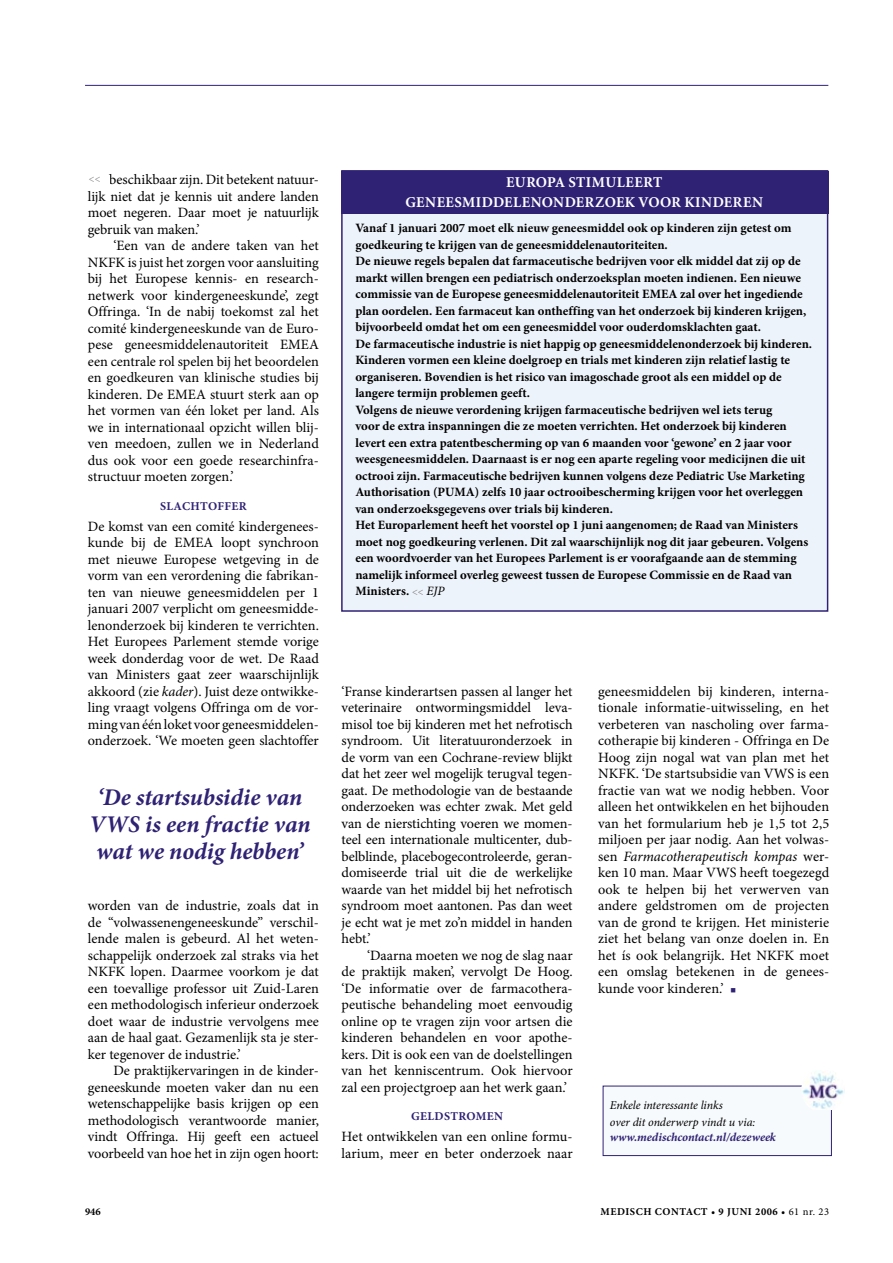
<style>
.page{position:relative;width:893px;height:1263px;background:#fff}
.page>*{position:absolute;margin:0;border:0;box-sizing:border-box;transform-origin:0 0}
.t1{font:italic 700 24px/27px "Minion Pro";color:#2f2274;text-align:center}
.t2{font:700 15px/19.5px "Minion";letter-spacing:.025em;color:#fff;text-align:center}
.t3{font:14.25px/16.5px "Minion Pro";letter-spacing:-.005em;color:#000;text-align:justify}
.t4{font:700 12.75px/16.5px "Minion Pro";color:#000}
.t5{font:italic 700 12.15px "Minion Pro";letter-spacing:-.005em;color:#2f2274}
.t6{font:italic 12px/16.5px "Minion Pro";letter-spacing:-.01em;color:#000}
.t7{font:700 12px "Minion Pro";color:#2f2274}
.t8{font:700 10.5px "Minion Pro";letter-spacing:.05em;color:#000}
.t9{font:10.5px "Minion Pro";color:#817f84}
.s1{font-style:italic}
.s2{font-weight:400;font-size:10.5px;color:#817f84}
.s3{font-weight:400;font-style:italic}
.s4{color:#2f2274}
.s5{font-weight:400}
</style>
<div class="page">
<div style="left:603px;top:1086px;width:228px;height:69px;background:#f7fafd"></div>
<div style="left:603px;top:1086px;width:229px;height:70px;border:1px solid #2f2274"></div>
<img style="left:802px;top:1072px;width:42px;height:37px">
<hr style="left:85px;top:85px;width:743px;height:1px;background:#2f2274">
<div style="left:342px;top:171px;width:486px;height:440px;background:#edf3fa"></div>
<div style="left:341px;top:170px;width:487px;height:442px;border:2px solid #2f2274"></div>
<div style="left:342px;top:172px;width:487px;height:42px;background:#2f2274"></div>
<p class="t3" style="left:88px;top:171px;width:233px;text-indent:21px">beschikbaar zijn. Dit betekent natuur&shy;lijk niet dat je kennis uit andere landen moet negeren. Daar moet je natuurlijk gebruik van maken.’</p>
<p class="t3" style="left:88px;top:237px;width:233px;text-align:left;text-indent:26px">‘Een van de andere taken van het NKFK is juist het zorgen voor aansluiting bij het Europese kennis- en research&shy;netwerk voor kindergeneeskunde’, zegt Offringa. ‘In de nabij toekomst zal het comité kindergeneeskunde van de Euro&shy;pese geneesmiddelenautoriteit EMEA een centrale rol spelen bij het beoordelen en goedkeuren van klinische studies bij kinderen. De EMEA stuurt sterk aan op het vormen van één loket per land. Als we in internationaal opzicht willen blij&shy;ven meedoen, zullen we in Nederland dus ook voor een goede researchinfra&shy;structuur moeten zorgen.’</p>
<p class="t7" style="left:160px;top:497px;width:16px">Slachtoffe</p>
<p class="t7" style="left:239px;top:497px;width:9px">r</p>
<p class="t3" style="left:88px;top:518px;width:233px">De komst van een comité kindergenees&shy;kunde bij de EMEA loopt synchroon met nieuwe Europese wetgeving in de vorm van een verordening die fabrikan&shy;ten van nieuwe geneesmiddelen per 1 januari 2007 verplicht om geneesmidde&shy;lenonderzoek bij kinderen te verrichten.<br>Het Europees Parlement stemde vorige week donderdag voor de wet. De Raad van Ministers gaat zeer waarschijnlijk akkoord (zie <span class="s1">kader</span>). Juist deze ontwikke&shy;ling vraagt volgens Offringa om de vor&shy;ming van één loket voor geneesmiddelen&shy;onderzoek. ‘We moeten geen slachtoffer</p>
<p class="t9" style="left:89px;top:172px;width:13px">&lt;&lt;</p>
<h1 class="t1" style="left:89px;top:783px;width:223px">‘De startsubsidie van<br>VWS is een fractie van wat we nodig hebben’</h1>
<p class="t3" style="left:88px;top:897px;width:233px">worden van de industrie, zoals dat in de “volwassenengeneeskunde” verschil&shy;lende malen is gebeurd. Al het weten&shy;schappelijk onderzoek zal straks via het NKFK lopen. Daarmee voorkom je dat een toevallige professor uit Zuid-Laren een methodologisch inferieur onderzoek doet waar de industrie vervolgens mee aan de haal gaat. Gezamenlijk sta je ster&shy;ker tegenover de industrie.’</p>
<p class="t3" style="left:88px;top:1062px;width:233px;text-indent:26px">De praktijkervaringen in de kinder&shy;geneeskunde moeten vaker dan nu een wetenschappelijke basis krijgen op een methodologisch verantwoorde manier, vindt Offringa. Hij geeft een actueel voorbeeld van hoe het in zijn ogen hoort:</p>
<p class="t2" style="left:405px;top:173px;width:359px">EUROPA STIMULEERT<br>GENEESMIDDELENONDERZOEK VOOR KINDEREN</p>
<p class="t4" style="left:355px;top:220px;width:458px">Vanaf 1 januari 2007 moet elk nieuw geneesmiddel ook op kinderen zijn getest om goedkeuring te krijgen van de geneesmiddelenautoriteiten.<br>De nieuwe regels bepalen dat farmaceutische bedrijven voor elk middel dat zij op de markt willen brengen een pediatrisch onderzoeksplan moeten indienen. Een nieuwe commissie van de Europese geneesmiddelenautoriteit EMEA zal over het ingediende plan oordelen. Een farmaceut kan ontheffing van het onderzoek bij kinderen krijgen, bijvoorbeeld omdat het om een geneesmiddel voor ouderdomsklachten gaat.<br>De farmaceutische industrie is niet happig op geneesmiddelenonderzoek bij kinderen.<br>Kinderen vormen een kleine doelgroep en trials met kinderen zijn relatief lastig te organiseren. Bovendien is het risico van imagoschade groot als een middel op de langere termijn problemen geeft.<br>Volgens de nieuwe verordening krijgen farmaceutische bedrijven wel iets terug<br>voor de extra inspanningen die ze moeten verrichten. Het onderzoek bij kinderen levert een extra patentbescherming op van 6 maanden voor ‘gewone’ en 2 jaar voor weesgeneesmiddelen. Daarnaast is er nog een aparte regeling voor medicijnen die uit octrooi zijn. Farmaceutische bedrijven kunnen volgens deze Pediatric Use Marketing Authorisation (PUMA) zelfs 10 jaar octrooibescherming krijgen voor het overleggen van onderzoeksgegevens over trials bij kinderen.<br>Het Europarlement heeft het voorstel op 1 juni aangenomen; de Raad van Ministers moet nog goedkeuring verlenen. Dit zal waarschijnlijk nog dit jaar gebeuren. Volgens een woordvoerder van het Europees Parlement is er voorafgaande aan de stemming namelijk informeel overleg geweest tussen de Europese Commissie en de Raad van Ministers. <span class="s2">&lt;&lt;</span> <span class="s3">EJP</span></p>
<p class="t3" style="left:342px;top:683px;width:233px">‘Franse kinderartsen passen al langer het veterinaire ontwormingsmiddel leva&shy;misol toe bij kinderen met het nefrotisch syndroom. Uit literatuuronderzoek in de vorm van een Cochrane-review blijkt dat het zeer wel mogelijk terugval tegen&shy;gaat. De methodologie van de bestaande onderzoeken was echter zwak. Met geld van de nierstichting voeren we momen&shy;teel een internationale multicenter, dub&shy;belblinde, placebogecontroleerde, geran&shy;domiseerde trial uit die de werkelijke waarde van het middel bij het nefrotisch syndroom moet aantonen. Pas dan weet je echt wat je met zo’n middel in handen hebt.’</p>
<p class="t3" style="left:342px;top:947px;width:233px;text-indent:26px">‘Daarna moeten we nog de slag naar de praktijk maken’, vervolgt De Hoog. ‘De informatie over de farmacothera&shy;peutische behandeling moet eenvoudig online op te vragen zijn voor artsen die kinderen behandelen en voor apothe&shy;kers. Dit is ook een van de doelstellingen van het kenniscentrum. Ook hiervoor zal een projectgroep aan het werk gaan.’</p>
<p class="t7" style="left:411px;top:1108px;width:9px">Geldst</p>
<p class="t7" style="left:458px;top:1108px;width:19px">romen</p>
<p class="t3" style="left:342px;top:1128px;width:233px">Het ontwikkelen van een online formu&shy;larium, meer en beter onderzoek naar</p>
<p class="t3" style="left:598px;top:683px;width:233px">geneesmiddelen bij kinderen, interna&shy;tionale informatie-uitwisseling, en het verbeteren van nascholing over farma&shy;cotherapie bij kinderen - Offringa en De Hoog zijn nogal wat van plan met het NKFK. ‘De startsubsidie van VWS is een fractie van wat we nodig hebben. Voor alleen het ontwikkelen en het bijhouden van het formularium heb je 1,5 tot 2,5 miljoen per jaar nodig. Aan het volwas&shy;sen <span class="s1">Farmacotherapeutisch kompas</span> wer&shy;ken 10 man. Maar VWS heeft toegezegd ook te helpen bij het verwerven van andere geldstromen om de projecten van de grond te krijgen. Het ministerie ziet het belang van onze doelen in. En het ís ook belangrijk. Het NKFK moet een omslag betekenen in de genees&shy;kunde voor kinderen.’ <span class="s4">■</span></p>
<p class="t6" style="left:610px;top:1097px;width:147px">Enkele interessante links<br>over dit onderwerp vindt u via:</p>
<p class="t5" style="left:610px;top:1128px;width:167px">www.medischcontact.nl/dezeweek</p>
<p class="t8" style="left:85px;top:1204px;width:17px">946</p>
<p class="t8" style="left:601px;top:1204px;width:230px">MEDISCH CONTACT • 9 JUNI 2006 • <span class="s5">61 nr. 23</span></p>
</div>
